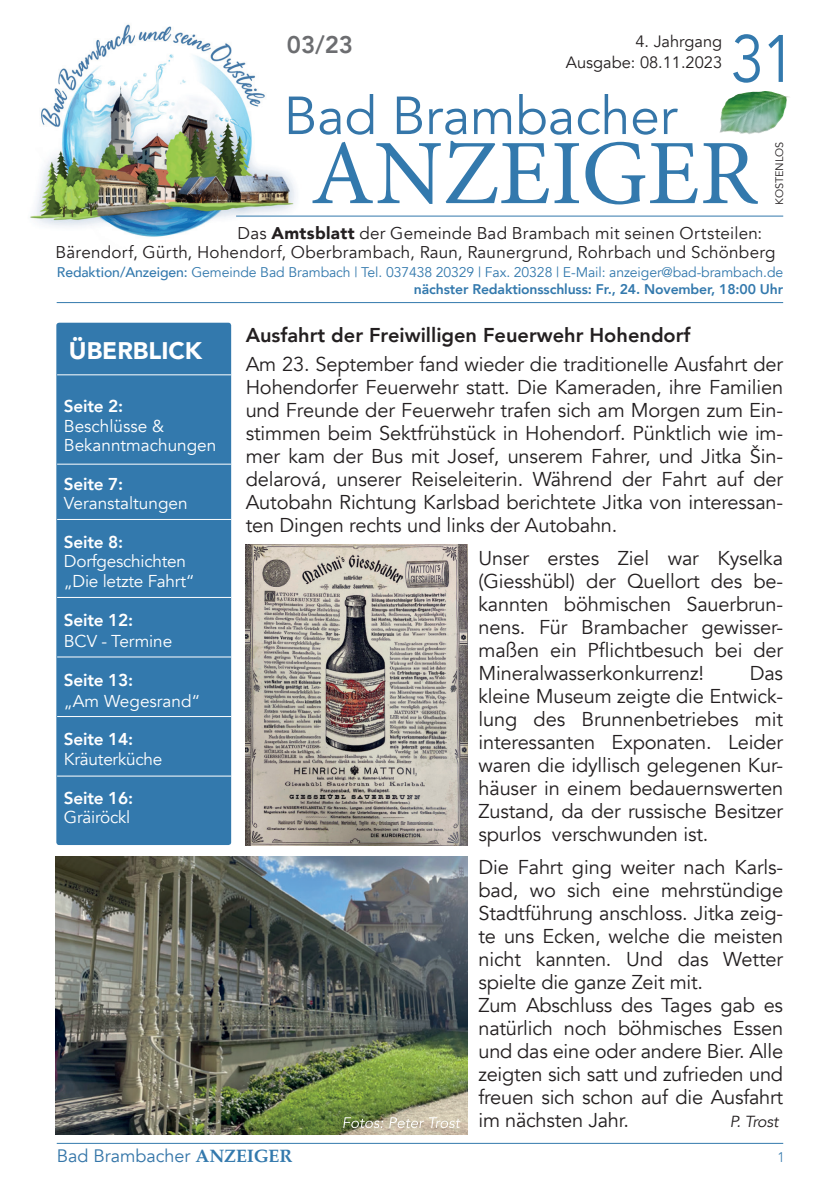
<style>
.page{position:relative;width:840px;height:1191px;background:#fff}
.page>*{position:absolute;margin:0;border:0;box-sizing:border-box;transform-origin:0 0}
.t1{font:92.2px "Minion Pro";color:#3379ad}
.t2{font:66.2px "Avenir";color:#3379ad;scale:.9 1}
.t3{font:53px "Avenir";color:#3576a9}
.t4{font:900 24px "Avenir";color:#fff}
.t5{font:800 24px "Avenir";color:#6c6d70}
.t6{font:20px/23px "Avenir";letter-spacing:-.01em;color:#231f20;text-align:justify}
.t7{font:800 20px "Avenir";color:#231f20}
.t8{font:18px "Avenir";color:#3576a9}
.t9{font:17.2px/19.4px "Avenir";letter-spacing:-.01em;color:#fff}
.t10{font:800 17.2px "Avenir";letter-spacing:-.015em;color:#fff}
.t11{font:17px/19px "Avenir";letter-spacing:.015em;color:#231f20}
.t12{font:16.4px/21px "Avenir";color:#231f20;text-align:right}
.t13{font:italic 16px "Avenir";letter-spacing:-.02em;color:#231f20}
.t14{font:14px/16.8px "Avenir";letter-spacing:-.01em;color:#3379ad;text-align:right}
.t15{font:300 14px "Avenir";color:#3379ad}
.t16{font:10.8px "Avenir";color:#231f20}
.s1{font-weight:900}
.s2{font-weight:500}
.s3{font-weight:800}
.s4{font-family:"Palatino";font-weight:700;color:#3379ad}
</style>
<div class="page">
<hr style="left:57px;top:1143px;width:725px;height:1px;background:#3379ad">
<img style="left:719px;top:91px;width:70px;height:43px">
<img style="left:30px;top:24px;width:274px;height:213px">
<hr style="left:236px;top:216px;width:546px;height:1px;background:#3379ad">
<hr style="left:57px;top:302px;width:725px;height:1px;background:#3379ad">
<img style="left:245px;top:544px;width:222px;height:301px">
<img style="left:55px;top:856px;width:412px;height:278px">
<svg style="left:343px;top:1117px;width:117px;height:11px"></svg>
<div style="left:56px;top:323px;width:175px;height:522px;background:#3379ad;border-radius:3px"></div>
<hr style="left:57px;top:374px;width:174px;height:1px;background:#fff">
<hr style="left:57px;top:464px;width:174px;height:1px;background:#fff">
<hr style="left:57px;top:597px;width:174px;height:1px;background:#fff">
<hr style="left:57px;top:519px;width:174px;height:1px;background:#fff">
<hr style="left:57px;top:656px;width:174px;height:1px;background:#fff">
<hr style="left:57px;top:775px;width:174px;height:1px;background:#fff">
<hr style="left:57px;top:716px;width:174px;height:1px;background:#fff">
<p class="t5" style="left:287px;top:26px;width:68px">03/23</p>
<p class="t12" style="left:565px;top:31px;width:158px">4. Jahrgang<br>Ausgabe: 08.11.2023</p>
<h3 class="t3" style="left:283px;top:84px;width:395px">Bad Brambacher</h3>
<h2 class="t2" style="left:730px;top:20px;width:73px">31</h2>
<h1 class="t1" style="left:310px;top:112px;width:447px">ANZEIGER</h1>
<p class="t16" style="left:772px;top:205px;width:65px;rotate:-90deg">KOSTENLOS</p>
<p class="t11" style="left:56px;top:223px;width:721px;text-indent:182px">Das <span class="s1">Amtsblatt</span> der Gemeinde Bad Brambach mit seinen Ortsteilen:<br>Bärendorf, Gürth, Hohendorf, Oberbrambach, Raun, Raunergrund, Rohrbach und Schönberg</p>
<p class="t14" style="left:57px;top:264px;width:727px"><span class="s2">Redaktion/Anzeigen:</span> Gemeinde Bad Brambach | Tel. 037438 20329 | Fax. 20328 | E-Mail: anzeiger@bad-brambach.de <span class="s3">nächster Redaktionsschluss: Fr., 24. November, 18:00 Uhr</span></p>
<p class="t4" style="left:69px;top:330px;width:135px">ÜBERBLICK</p>
<p class="t10" style="left:64px;top:393px;width:61px">Seite 2:</p>
<p class="t9" style="left:64px;top:416px;width:154px">Beschlüsse &amp;<br>Bekanntmachungen</p>
<p class="t10" style="left:64px;top:470px;width:61px">Seite 7:</p>
<p class="t9" style="left:64px;top:494px;width:125px">Veranstaltungen</p>
<p class="t10" style="left:64px;top:528px;width:61px">Seite 8:</p>
<p class="t9" style="left:64px;top:552px;width:132px">Dorfgeschichten „Die letzte Fahrt“</p>
<p class="t10" style="left:64px;top:606px;width:71px">Seite 12:</p>
<p class="t9" style="left:64px;top:631px;width:110px">BCV - Termine</p>
<p class="t10" style="left:64px;top:666px;width:71px">Seite 13:</p>
<p class="t9" style="left:64px;top:691px;width:138px">„Am Wegesrand“</p>
<p class="t10" style="left:64px;top:726px;width:71px">Seite 14:</p>
<p class="t9" style="left:64px;top:749px;width:100px">Kräuterküche</p>
<p class="t10" style="left:64px;top:784px;width:71px">Seite 16:</p>
<p class="t9" style="left:64px;top:807px;width:68px">Gräiröckl</p>
<p class="t7" style="left:245px;top:319px;width:446px">Ausfahrt der Freiwilligen Feuerwehr Hohendorf</p>
<p class="t6" style="left:245px;top:353px;width:538px">Am 23. September fand wieder die traditionelle Ausfahrt der Hohendorfer Feuerwehr statt. Die Kameraden, ihre Familien und Freunde der Feuerwehr trafen sich am Morgen zum Ein&shy;stimmen beim Sektfrühstück in Hohendorf. Pünktlich wie im&shy;mer kam der Bus mit Josef, unserem Fahrer, und Jitka Šin&shy;delarová, unserer Reiseleiterin. Während der Fahrt auf der Autobahn Richtung Karlsbad berichtete Jitka von interessan&shy;ten Dingen rechts und links der Autobahn.</p>
<p class="t6" style="left:478px;top:547px;width:306px">Unser erstes Ziel war Kyselka (Giesshübl) der Quellort des be&shy;kannten böhmischen Sauerbrun&shy;nens. Für Brambacher gewisser&shy;maßen ein Pflichtbesuch bei der Mineralwasserkonkurrenz!</p>
<p class="t6" style="left:478px;top:662px;width:306px;text-indent:271px">Das kleine Museum zeigte die Entwick&shy;lung des Brunnenbetriebes mit interessanten Exponaten. Leider waren die idyllisch gelegenen Kur&shy;häuser in einem bedauernswerten Zustand, da der russische Besitzer spurlos verschwunden ist.</p>
<p class="t6" style="left:478px;top:856px;width:306px;text-align:left">Die Fahrt ging weiter nach Karls&shy;bad, wo sich eine mehrstündige<br>Stadtführung anschloss. Jitka zeig&shy;te uns Ecken, welche die meisten nicht kannten. Und das Wetter spielte die ganze Zeit mit.<br>Zum Abschluss des Tages gab es natürlich noch böhmisches Essen und das eine oder andere Bier. Alle zeigten sich satt und zufrieden und freuen sich schon auf die Ausfahrt im nächsten Jahr.</p>
<p class="t13" style="left:729px;top:1112px;width:50px">P. Trost</p>
<p class="t8" style="left:57px;top:1145px;width:237px">Bad Brambacher <span class="s4">ANZEIGER</span></p>
<p class="t15" style="left:776px;top:1149px;width:9px">1</p>
</div>
